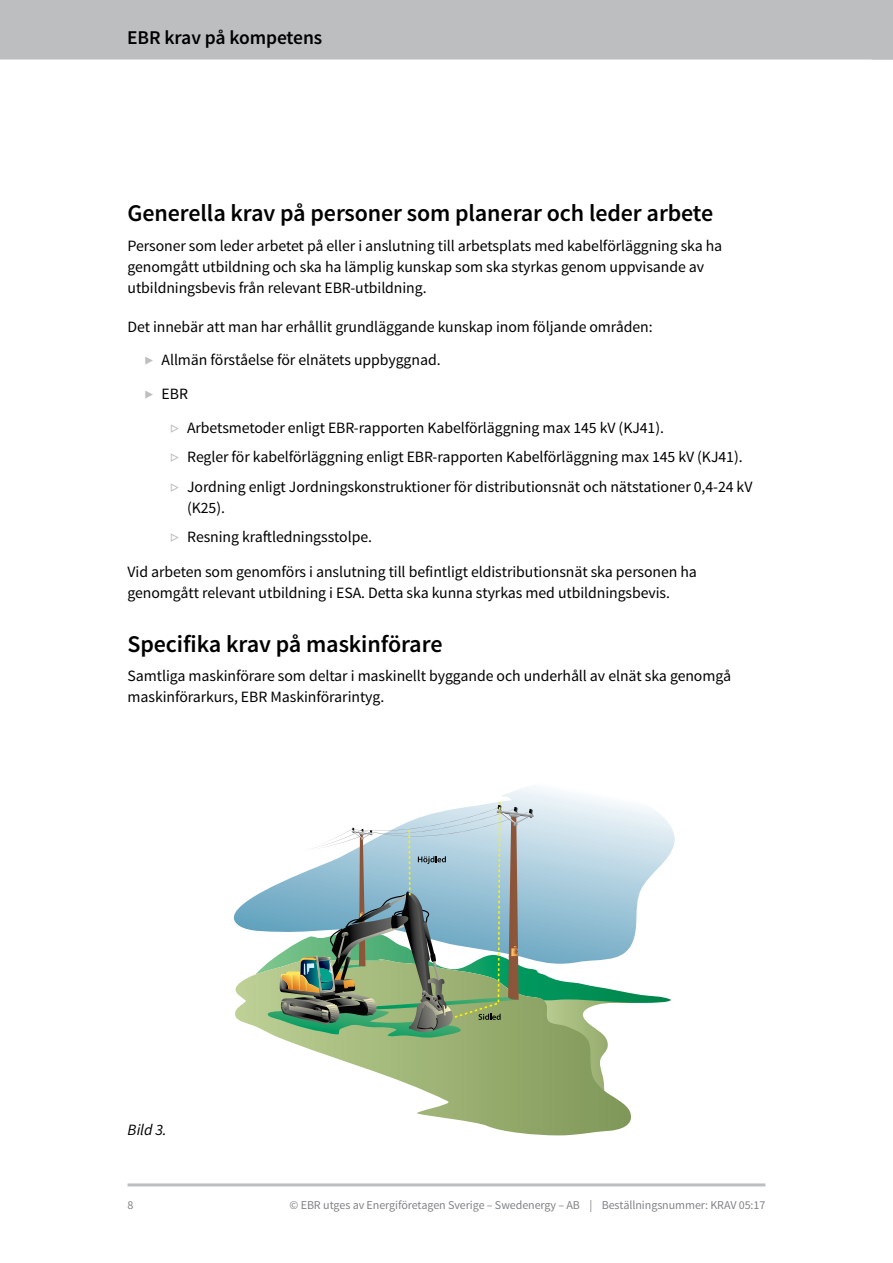
<style>
.page{position:relative;width:893px;height:1263px;background:#fff}
.page>*{position:absolute;margin:0;border:0;box-sizing:border-box;transform-origin:0 0}
.t1{font:600 24px "Source Sans Pro";letter-spacing:-.005em;color:#000}
.t2{font:600 19.5px "Source Sans Pro";letter-spacing:-.005em;color:#000}
.t3{font:15.75px/21px "Source Sans Pro";letter-spacing:-.005em;color:#000}
.t4{font:italic 15.75px "Source Sans Pro";color:#000}
.t5{font:12px "Source Sans Pro";letter-spacing:-.005em;color:#808285}
.s1{font-weight:300;color:#bcbec0}
.s2{color:#bcbec0}
</style>
<div class="page">
<div style="left:0;top:0;width:872px;height:60px;background:#bcbec0"></div>
<svg style="left:872px;top:0;width:21px;height:60px"></svg>
<hr style="left:128px;top:1183px;width:637px;height:3px;background:#bcbec0">
<svg style="left:234px;top:787px;width:441px;height:144px"></svg>
<svg style="left:235px;top:974px;width:396px;height:161px"></svg>
<svg style="left:255px;top:802px;width:416px;height:297px"></svg>
<p class="t2" style="left:127px;top:26px;width:197px">EBR krav på kompetens</p>
<h1 class="t1" style="left:128px;top:198px;width:587px">Generella krav på personer som planerar och leder arbete</h1>
<p class="t3" style="left:128px;top:235px;width:596px">Personer som leder arbetet på eller i anslutning till arbetsplats med kabelförläggning ska ha genomgått utbildning och ska ha lämplig kunskap som ska styrkas genom uppvisande av utbildningsbevis från relevant EBR-utbildning.</p>
<p class="t3" style="left:145px;top:310px;width:510px;line-height:33.8px;text-indent:-17px">Det innebär att man har erhållit grundläggande kunskap inom följande områden: <span class="s1">▶</span> Allmän förståelse för elnätets uppbyggnad.<br><span class="s1">▶</span> EBR</p>
<p class="t3" style="left:170px;top:413px;width:584px;line-height:29.5px"><span class="s2">▷</span> Arbetsmetoder enligt EBR-rapporten Kabelförläggning max 145 kV (KJ41).<br><span class="s2">▷</span> Regler för kabelförläggning enligt EBR-rapporten Kabelförläggning max 145 kV (KJ41). <span class="s2">▷</span> Jordning enligt Jordningskonstruktioner för distributionsnät och nätstationer 0,4-24 kV</p>
<p class="t3" style="left:170px;top:493px;width:203px;line-height:29.5px;text-indent:17px">(K25).<br><span class="s2">▷</span> Resning kraftledningsstolpe.</p>
<p class="t3" style="left:128px;top:562px;width:571px">Vid arbeten som genomförs i anslutning till befintligt eldistributionsnät ska personen ha genomgått relevant utbildning i ESA. Detta ska kunna styrkas med utbildningsbevis.</p>
<h1 class="t1" style="left:128px;top:629px;width:316px">Specifika krav på maskinförare</h1>
<p class="t3" style="left:128px;top:666px;width:605px">Samtliga maskinförare som deltar i maskinellt byggande och underhåll av elnät ska genomgå maskinförarkurs, EBR Maskinförarintyg.</p>
<p class="t4" style="left:128px;top:1120px;width:41px">Bild 3.</p>
<p class="t5" style="left:128px;top:1197px;width:7px">8</p>
<p class="t5" style="left:289px;top:1197px;width:477px">© EBR utges av Energiföretagen Sverige – Swedenergy – AB | Beställningsnummer: KRAV 05:17</p>
</div>
